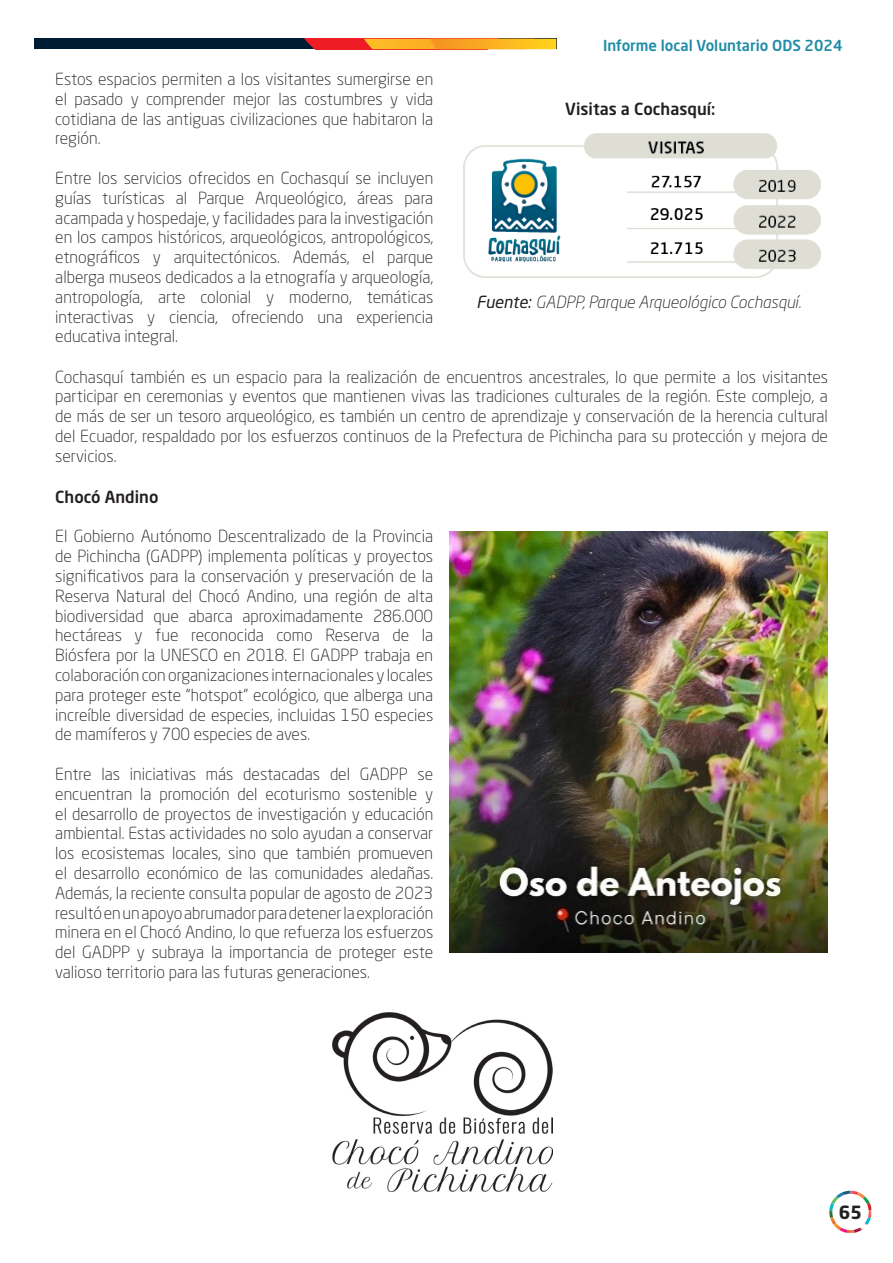
<style>
.page{position:relative;width:893px;height:1263px;background:#fff}
.page>*{position:absolute;margin:0;border:0;box-sizing:border-box;transform-origin:0 0}
.t1{font:700 18px "Neo Sans W1 G";color:#231f20}
.Párrafos_1{font:300 16.5px/19.8px "Neo Sans W1 G";color:#231f20;text-align:justify}
.Fuente_o_gráfico{font:italic 300 16.5px "Neo Sans W1 G";color:#231f20}
.Fuente_o_gráfico-2{font:500 16.5px "Neo Sans W1 G";color:#231f20}
.Párrafos_1-2{font:500 16.5px "Neo Sans W1 G";color:#231f20}
.t2{font:500 15px "Neo Sans W1 G";color:#208ca7}
.s1{font-weight:400}
</style>
<div class="page">
<svg style="left:829px;top:1191px;width:42px;height:42px"></svg>
<div style="left:34px;top:39px;width:522px;height:10px;background:#001b34"></div>
<svg style="left:304px;top:39px;width:252px;height:10px;background:#f28c22"></svg>
<img style="left:450px;top:532px;width:377px;height:421px">
<img style="left:463px;top:134px;width:357px;height:144px">
<img style="left:332px;top:1012px;width:220px;height:179px">
<p class="Párrafos_1" style="left:55px;top:69px;width:380px">Estos espacios permiten a los visitantes sumergirse en el pasado y comprender mejor las costumbres y vida cotidiana de las antiguas civilizaciones que habitaron la región.</p>
<p class="Párrafos_1" style="left:55px;top:168px;width:380px">Entre los servicios ofrecidos en Cochasquí se incluyen guías turísticas al Parque Arqueológico, áreas para acampada y hospedaje, y facilidades para la investigación en los campos históricos, arqueológicos, antropológicos, etnográficos y arquitectónicos. Además, el parque alberga museos dedicados a la etnografía y arqueología, antropología, arte colonial y moderno, temáticas interactivas y ciencia, ofreciendo una experiencia educativa integral.</p>
<p class="t2" style="left:603px;top:36px;width:241px">Informe local Voluntario ODS 2024</p>
<p class="Fuente_o_gráfico-2" style="left:565px;top:98px;width:152px">Visitas a Cochasquí:</p>
<p class="Fuente_o_gráfico" style="left:476px;top:292px;width:326px"><span class="s1">Fuente:</span> GADPP, Parque Arqueológico Cochasquí.</p>
<p class="Párrafos_1" style="left:55px;top:366px;width:774px">Cochasquí también es un espacio para la realización de encuentros ancestrales, lo que permite a los visitantes participar en ceremonias y eventos que mantienen vivas las tradiciones culturales de la región. Este complejo, a de más de ser un tesoro arqueológico, es también un centro de aprendizaje y conservación de la herencia cultural del Ecuador, respaldado por los esfuerzos continuos de la Prefectura de Pichincha para su protección y mejora de servicios.</p>
<p class="Párrafos_1-2" style="left:55px;top:486px;width:105px">Chocó Andino</p>
<p class="Párrafos_1" style="left:55px;top:526px;width:379px">El Gobierno Autónomo Descentralizado de la Provincia de Pichincha (GADPP) implementa políticas y proyectos significativos para la conservación y preservación de la Reserva Natural del Chocó Andino, una región de alta biodiversidad que abarca aproximadamente 286.000 hectáreas y fue reconocida como Reserva de la Biósfera por la UNESCO en 2018. El GADPP trabaja en colaboración con organizaciones internacionales y locales para proteger este “hotspot” ecológico, que alberga una increíble diversidad de especies, incluidas 150 especies de mamíferos y 700 especies de aves.</p>
<p class="Párrafos_1" style="left:55px;top:764px;width:379px">Entre las iniciativas más destacadas del GADPP se encuentran la promoción del ecoturismo sostenible y el desarrollo de proyectos de investigación y educación ambiental. Estas actividades no solo ayudan a conservar los ecosistemas locales, sino que también promueven el desarrollo económico de las comunidades aledañas.<br>Además, la reciente consulta popular de agosto de 2023 resultó en un apoyo abrumador para detener la exploración minera en el Chocó Andino, lo que refuerza los esfuerzos del GADPP y subraya la importancia de proteger este valioso territorio para las futuras generaciones.</p>
<p class="t1" style="left:839px;top:1200px;width:25px">65</p>
</div>
